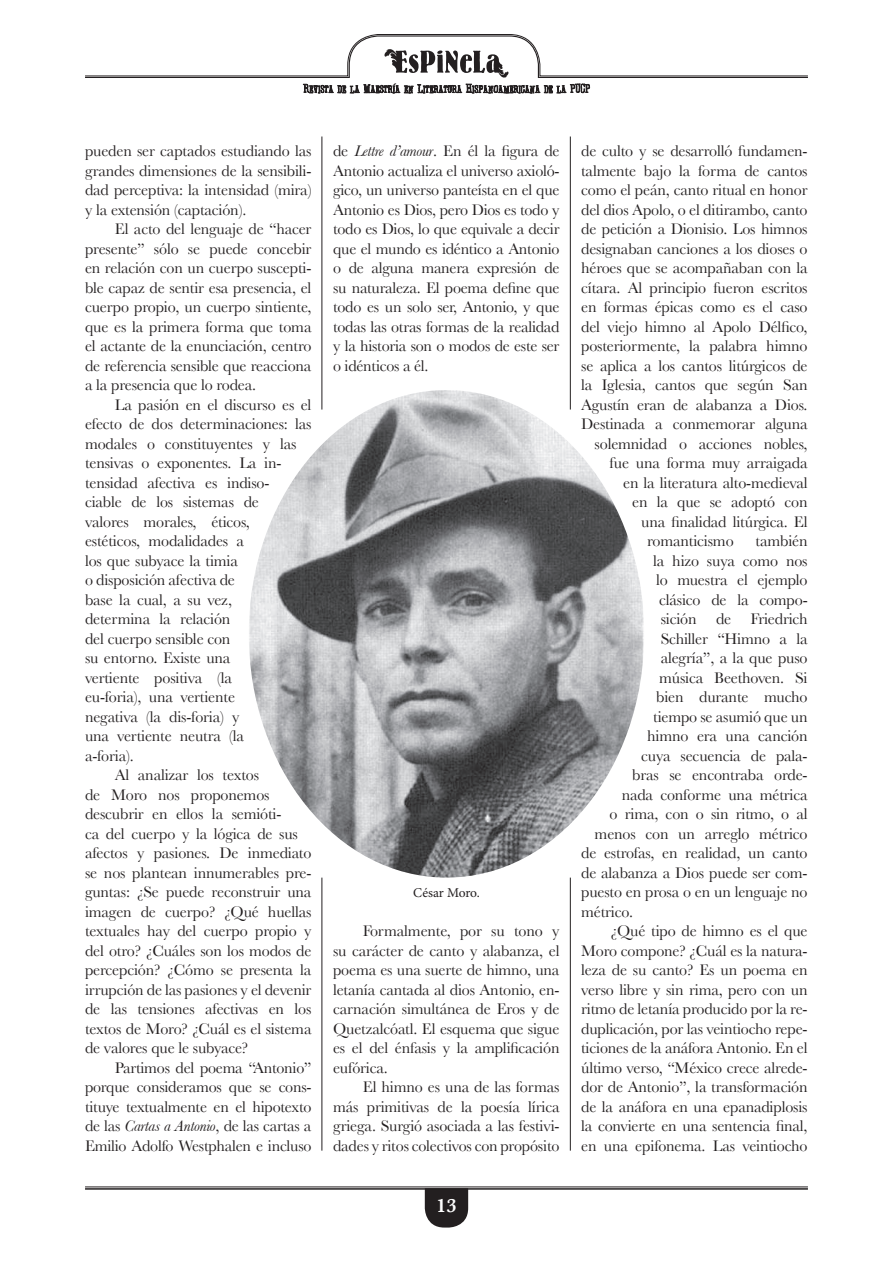
<style>
.page{position:relative;width:893px;height:1263px;background:#fff}
.page>*{position:absolute;margin:0;border:0;box-sizing:border-box;transform-origin:0 0}
.t1{font:600 19.95px "Baskerville";color:#fff}
.t2{font:16.05px/19.5px "Baskerville";letter-spacing:-.01em;color:#231f20;text-align:justify}
.t3{font:13.5px "Minion Pro";color:#231f20}
.s1{font-style:italic}
</style>
<div class="page">
<svg style="left:425px;top:1190px;width:43px;height:37px;background:#343132"></svg>
<hr style="left:85px;top:1187px;width:723px;height:1px;background:#231f20">
<hr style="left:85px;top:1188px;width:723px;height:2px;background:#231f20">
<svg style="left:85px;top:34px;width:723px;height:60px"></svg>
<hr style="left:322px;top:137px;width:1px;height:273px;background:#231f20">
<hr style="left:322px;top:878px;width:1px;height:273px;background:#231f20">
<hr style="left:570px;top:137px;width:1px;height:273px;background:#231f20">
<hr style="left:570px;top:878px;width:1px;height:273px;background:#231f20">
<img style="left:249px;top:390px;width:395px;height:488px">
<p class="t2" style="left:85px;top:141px;width:228px">pueden ser captados estudiando las grandes dimensiones de la sensibili&shy;dad perceptiva: la intensidad (mira) y la extensión (captación).</p>
<p class="t2" style="left:85px;top:219px;width:228px;text-indent:30px">El acto del lenguaje de “hacer presente” sólo se puede concebir en relación con un cuerpo suscepti&shy;ble capaz de sentir esa presencia, el cuerpo propio, un cuerpo sintiente, que es la primera forma que toma el actante de la enunciación, centro de referencia sensible que reacciona a la presencia que lo rodea.</p>
<p class="t2" style="left:115px;top:394px;width:198px">La pasión en el discurso es el</p>
<p class="t2" style="left:85px;top:414px;width:228px">efecto de dos determinaciones: las</p>
<p class="t2" style="left:85px;top:433px;width:213px">modales o constituyentes y las</p>
<p class="t2" style="left:85px;top:453px;width:198px">tensivas o exponentes. La in-</p>
<p class="t2" style="left:85px;top:472px;width:186px">tensidad afectiva es indiso-</p>
<p class="t2" style="left:85px;top:492px;width:175px">ciable de los sistemas de</p>
<p class="t2" style="left:85px;top:511px;width:166px">valores morales, éticos,</p>
<p class="t2" style="left:85px;top:531px;width:160px">estéticos, modalidades a</p>
<p class="t2" style="left:85px;top:550px;width:154px">los que subyace la timia</p>
<p class="t2" style="left:85px;top:570px;width:151px">o disposición afectiva de</p>
<p class="t2" style="left:85px;top:589px;width:148px">base la cual, a su vez,</p>
<p class="t2" style="left:85px;top:609px;width:147px">determina la relación</p>
<p class="t2" style="left:85px;top:628px;width:147px">del cuerpo sensible con</p>
<p class="t2" style="left:85px;top:648px;width:147px">su entorno. Existe una</p>
<p class="t2" style="left:85px;top:667px;width:148px">vertiente positiva (la</p>
<p class="t2" style="left:85px;top:687px;width:151px">eu-foria), una vertiente</p>
<p class="t2" style="left:85px;top:706px;width:156px">negativa (la dis-foria) y</p>
<p class="t2" style="left:85px;top:726px;width:160px">una vertiente neutra (la</p>
<p class="t2" style="left:85px;top:745px;width:50px">a-foria).</p>
<p class="t2" style="left:115px;top:765px;width:146px">Al analizar los textos</p>
<p class="t2" style="left:85px;top:784px;width:186px">de Moro nos proponemos</p>
<p class="t2" style="left:85px;top:804px;width:198px">descubrir en ellos la semióti-</p>
<p class="t2" style="left:85px;top:823px;width:214px">ca del cuerpo y la lógica de sus</p>
<p class="t2" style="left:85px;top:843px;width:228px">afectos y pasiones. De inmediato</p>
<p class="t2" style="left:85px;top:862px;width:228px">se nos plantean innumerables pre-</p>
<p class="t2" style="left:85px;top:882px;width:228px">guntas: ¿Se puede reconstruir una</p>
<p class="t2" style="left:85px;top:901px;width:228px">imagen de cuerpo? ¿Qué huellas</p>
<p class="t2" style="left:85px;top:921px;width:228px">textuales hay del cuerpo propio y</p>
<p class="t2" style="left:85px;top:940px;width:228px">del otro? ¿Cuáles son los modos de</p>
<p class="t2" style="left:85px;top:960px;width:228px">percepción? ¿Cómo se presenta la</p>
<p class="t2" style="left:85px;top:979px;width:228px">irrupción de las pasiones y el devenir</p>
<p class="t2" style="left:85px;top:999px;width:228px">de las tensiones afectivas en los</p>
<p class="t2" style="left:85px;top:1018px;width:228px">textos de Moro? ¿Cuál es el sistema</p>
<p class="t2" style="left:85px;top:1038px;width:165px">de valores que le subyace?</p>
<p class="t2" style="left:115px;top:1057px;width:198px">Partimos del poema “Antonio”</p>
<p class="t2" style="left:85px;top:1077px;width:228px">porque consideramos que se cons-</p>
<p class="t2" style="left:85px;top:1096px;width:228px">tituye textualmente en el hipotexto</p>
<p class="t2" style="left:85px;top:1116px;width:228px">de las <span class="s1">Cartas a Antonio</span>, de las cartas a</p>
<p class="t2" style="left:85px;top:1135px;width:228px">Emilio Adolfo Westphalen e incluso</p>
<p class="t2" style="left:333px;top:141px;width:228px">de <span class="s1">Lettre d’amour</span>. En él la figura de Antonio actualiza el universo axioló&shy;gico, un universo panteísta en el que Antonio es Dios, pero Dios es todo y todo es Dios, lo que equivale a decir que el mundo es idéntico a Antonio o de alguna manera expresión de su naturaleza. El poema define que todo es un solo ser, Antonio, y que todas las otras formas de la realidad y la historia son o modos de este ser o idénticos a él.</p>
<p class="t3" style="left:413px;top:884px;width:68px">César Moro.</p>
<p class="t2" style="left:333px;top:921px;width:228px;text-indent:30px">Formalmente, por su tono y su carácter de canto y alabanza, el poema es una suerte de himno, una letanía cantada al dios Antonio, en&shy;carnación simultánea de Eros y de Quetzalcóatl. El esquema que sigue es el del énfasis y la amplificación eufórica.</p>
<p class="t2" style="left:333px;top:1077px;width:228px;text-indent:30px">El himno es una de las formas más primitivas de la poesía lírica griega. Surgió asociada a las festivi&shy;dades y ritos colectivos con propósito</p>
<p class="t1" style="left:437px;top:1194px;width:21px">13</p>
<p class="t2" style="left:581px;top:141px;width:228px">de culto y se desarrolló fundamen-</p>
<p class="t2" style="left:581px;top:160px;width:228px">talmente bajo la forma de cantos</p>
<p class="t2" style="left:581px;top:180px;width:228px">como el peán, canto ritual en honor</p>
<p class="t2" style="left:581px;top:199px;width:228px">del dios Apolo, o el ditirambo, canto</p>
<p class="t2" style="left:581px;top:219px;width:228px">de petición a Dionisio. Los himnos</p>
<p class="t2" style="left:581px;top:238px;width:228px">designaban canciones a los dioses o</p>
<p class="t2" style="left:581px;top:258px;width:228px">héroes que se acompañaban con la</p>
<p class="t2" style="left:581px;top:277px;width:228px">cítara. Al principio fueron escritos</p>
<p class="t2" style="left:581px;top:297px;width:228px">en formas épicas como es el caso</p>
<p class="t2" style="left:581px;top:316px;width:228px">del viejo himno al Apolo Délfico,</p>
<p class="t2" style="left:581px;top:336px;width:228px">posteriormente, la palabra himno</p>
<p class="t2" style="left:581px;top:355px;width:228px">se aplica a los cantos litúrgicos de</p>
<p class="t2" style="left:581px;top:375px;width:228px">la Iglesia, cantos que según San</p>
<p class="t2" style="left:581px;top:394px;width:228px">Agustín eran de alabanza a Dios.</p>
<p class="t2" style="left:581px;top:414px;width:228px">Destinada a conmemorar alguna</p>
<p class="t2" style="left:595px;top:433px;width:214px">solemnidad o acciones nobles,</p>
<p class="t2" style="left:610px;top:453px;width:199px">fue una forma muy arraigada</p>
<p class="t2" style="left:623px;top:472px;width:186px">en la literatura alto-medieval</p>
<p class="t2" style="left:632px;top:492px;width:177px">en la que se adoptó con</p>
<p class="t2" style="left:641px;top:511px;width:168px">una finalidad litúrgica. El</p>
<p class="t2" style="left:647px;top:531px;width:88px">romanticismo</p>
<p class="t2" style="left:756px;top:531px;width:54px">también</p>
<p class="t2" style="left:653px;top:550px;width:156px">la hizo suya como nos</p>
<p class="t2" style="left:656px;top:570px;width:153px">lo muestra el ejemplo</p>
<p class="t2" style="left:659px;top:589px;width:150px">clásico de la compo-</p>
<p class="t2" style="left:661px;top:609px;width:148px">sición de Friedrich</p>
<p class="t2" style="left:661px;top:628px;width:148px">Schiller “Himno a la</p>
<p class="t2" style="left:661px;top:648px;width:148px">alegría”, a la que puso</p>
<p class="t2" style="left:659px;top:667px;width:150px">música Beethoven. Si</p>
<p class="t2" style="left:656px;top:687px;width:153px">bien durante mucho</p>
<p class="t2" style="left:653px;top:706px;width:156px">tiempo se asumió que un</p>
<p class="t2" style="left:647px;top:726px;width:162px">himno era una canción</p>
<p class="t2" style="left:641px;top:745px;width:168px">cuya secuencia de pala-</p>
<p class="t2" style="left:632px;top:765px;width:177px">bras se encontraba orde-</p>
<p class="t2" style="left:622px;top:784px;width:187px">nada conforme una métrica</p>
<p class="t2" style="left:610px;top:804px;width:200px">o rima, con o sin ritmo, o al</p>
<p class="t2" style="left:595px;top:823px;width:214px">menos con un arreglo métrico</p>
<p class="t2" style="left:581px;top:843px;width:228px">de estrofas, en realidad, un canto</p>
<p class="t2" style="left:581px;top:862px;width:228px">de alabanza a Dios puede ser com-</p>
<p class="t2" style="left:581px;top:882px;width:228px">puesto en prosa o en un lenguaje no</p>
<p class="t2" style="left:581px;top:901px;width:53px">métrico.</p>
<p class="t2" style="left:611px;top:921px;width:198px">¿Qué tipo de himno es el que</p>
<p class="t2" style="left:581px;top:940px;width:228px">Moro compone? ¿Cuál es la natura-</p>
<p class="t2" style="left:581px;top:960px;width:228px">leza de su canto? Es un poema en</p>
<p class="t2" style="left:581px;top:979px;width:228px">verso libre y sin rima, pero con un</p>
<p class="t2" style="left:581px;top:999px;width:228px">ritmo de letanía producido por la re-</p>
<p class="t2" style="left:581px;top:1018px;width:228px">duplicación, por las veintiocho repe-</p>
<p class="t2" style="left:581px;top:1038px;width:228px">ticiones de la anáfora Antonio. En el</p>
<p class="t2" style="left:581px;top:1057px;width:228px">último verso, “México crece alrede-</p>
<p class="t2" style="left:581px;top:1077px;width:228px">dor de Antonio”, la transformación</p>
<p class="t2" style="left:581px;top:1096px;width:228px">de la anáfora en una epanadiplosis</p>
<p class="t2" style="left:581px;top:1116px;width:228px">la convierte en una sentencia final,</p>
<p class="t2" style="left:581px;top:1135px;width:228px">en una epifonema. Las veintiocho</p>
</div>
